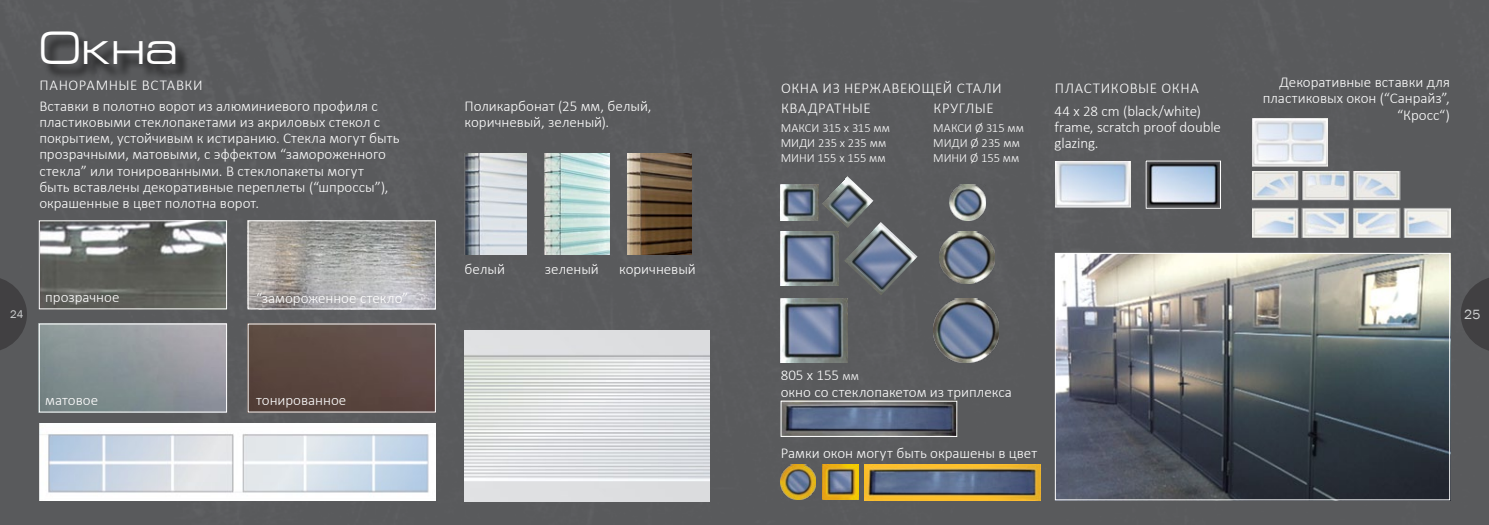
<style>
.page{position:relative;width:1489px;height:525px;background:#fff}
.page>*{position:absolute;margin:0;border:0;box-sizing:border-box;transform-origin:0 0}
.t1{font:46.25px "Europe Ext";color:#fff}
.t2{font:300 15px/16.2px "Calibri";color:#fff}
.t3{font:300 15px "Calibri";letter-spacing:.035em;color:#fff}
.t4{font:13.75px "Franklin Gothic";color:#d1d3d4}
.t5{font:300 12.5px/15.1px "Calibri";letter-spacing:.005em;color:#fff}
.t6{font:11.25px "Franklin Gothic";color:#d1d3d4}
.s1{font-size:12.5px}
</style>
<div class="page">
<div style="left:0;top:0;width:1488px;height:524px;background:#595a5c"></div>
<svg style="left:0;top:276px;width:27px;height:76px;background:#484749"></svg>
<svg style="left:1460px;top:276px;width:28px;height:76px;background:#48484a"></svg>
<img style="left:39px;top:423px;width:396px;height:77px">
<img style="left:41px;top:222px;width:184px;height:85px">
<div style="left:39px;top:220px;width:188px;height:89px;border:1px solid #fff"></div>
<img style="left:250px;top:222px;width:183px;height:85px">
<div style="left:248px;top:220px;width:187px;height:89px;border:1px solid #fff"></div>
<img style="left:250px;top:325px;width:183px;height:85px">
<img style="left:41px;top:325px;width:184px;height:85px">
<div style="left:39px;top:323px;width:188px;height:89px;border:1px solid #fff"></div>
<img style="left:464px;top:331px;width:245px;height:170px">
<img style="left:464px;top:154px;width:63px;height:100px">
<img style="left:544px;top:154px;width:65px;height:100px">
<img style="left:627px;top:154px;width:64px;height:100px">
<img style="left:844px;top:222px;width:73px;height:73px">
<img style="left:780px;top:231px;width:58px;height:55px">
<img style="left:780px;top:299px;width:67px;height:64px">
<img style="left:949px;top:184px;width:36px;height:36px">
<img style="left:782px;top:402px;width:173px;height:32px">
<div style="left:780px;top:400px;width:177px;height:36px;border:1px solid #fff"></div>
<img style="left:821px;top:176px;width:52px;height:52px">
<img style="left:780px;top:184px;width:38px;height:36px">
<img style="left:864px;top:464px;width:176px;height:36px">
<img style="left:939px;top:231px;width:54px;height:52px">
<img style="left:933px;top:298px;width:65px;height:64px">
<img style="left:780px;top:464px;width:35px;height:35px">
<img style="left:822px;top:464px;width:36px;height:35px">
<img style="left:1054px;top:161px;width:75px;height:47px">
<img style="left:1252px;top:118px;width:75px;height:48px">
<img style="left:1252px;top:171px;width:198px;height:67px">
<img style="left:1147px;top:163px;width:71px;height:43px">
<img style="left:1056px;top:255px;width:391px;height:243px">
<div style="left:1054px;top:253px;width:395px;height:247px;border:1px solid #fff"></div>
<div style="left:43px;top:34px;width:147px;height:46px;background:#000;opacity:.75"></div>
<h1 class="t1" style="left:39px;top:23px;width:141px">Окна</h1>
<p class="t2" style="left:39px;top:73px;width:340px;line-height:21px">ПАНОРАМНЫЕ ВСТАВКИ<br>Вставки в полотно ворот из алюминиевого профиля с</p>
<p class="t2" style="left:39px;top:113px;width:362px">пластиковыми стеклопакетами из акриловых стекол с покрытием, устойчивым к истиранию. Стекла могут быть прозрачными, матовыми, с эффектом “замороженного стекла” или тонированными. В стеклопакеты могут<br>быть вставлены декоративные переплеты (“шпроссы”), окрашенные в цвет полотна ворот.</p>
<p class="t2" style="left:45px;top:288px;width:76px">прозрачное</p>
<p class="t2" style="left:256px;top:289px;width:154px">“замороженное стекло”</p>
<p class="t2" style="left:464px;top:97px;width:188px">Поликарбонат (25 мм, белый, коричневый, зеленый).</p>
<p class="t2" style="left:464px;top:260px;width:42px">белый</p>
<p class="t2" style="left:544px;top:260px;width:56px">зеленый</p>
<p class="t2" style="left:619px;top:260px;width:78px">коричневый</p>
<p class="t3" style="left:781px;top:78px;width:222px">ОКНА ИЗ НЕРЖАВЕЮЩЕЙ СТАЛИ</p>
<p class="t5" style="left:780px;top:120px;width:111px">МАКСИ 315 x 315 мм<br>МИДИ 235 x 235 мм<br>МИНИ 155 x 155 мм</p>
<p class="t5" style="left:933px;top:120px;width:92px">МАКСИ Ø 315 мм<br>МИДИ Ø 235 мм<br>МИНИ Ø 155 мм</p>
<p class="t3" style="left:781px;top:99px;width:91px">КВАДРАТНЫЕ</p>
<p class="t3" style="left:933px;top:99px;width:62px">КРУГЛЫЕ</p>
<p class="t3" style="left:1054px;top:78px;width:145px">ПЛАСТИКОВЫЕ ОКНА</p>
<p class="t2" style="left:1054px;top:102px;width:168px">44 x 28 cm (black/white) frame, scratch proof double glazing.</p>
<p class="t2" style="left:1262px;top:73px;width:189px;text-align:right">Декоративные вставки для пластиковых окон (“Санрайз”, “Кросс“)</p>
<p class="t6" style="left:10px;top:307px;width:15px">24</p>
<p class="t4" style="left:1463px;top:306px;width:18px">25</p>
<p class="t2" style="left:45px;top:391px;width:54px">матовое</p>
<p class="t2" style="left:256px;top:391px;width:92px">тонированное</p>
<p class="t2" style="left:780px;top:366px;width:233px">805 x 155 <span class="s1">мм<br></span>окно со стеклопакетом из триплекса</p>
<p class="t2" style="left:780px;top:444px;width:258px">Рамки окон могут быть окрашены в цвет</p>
</div>
